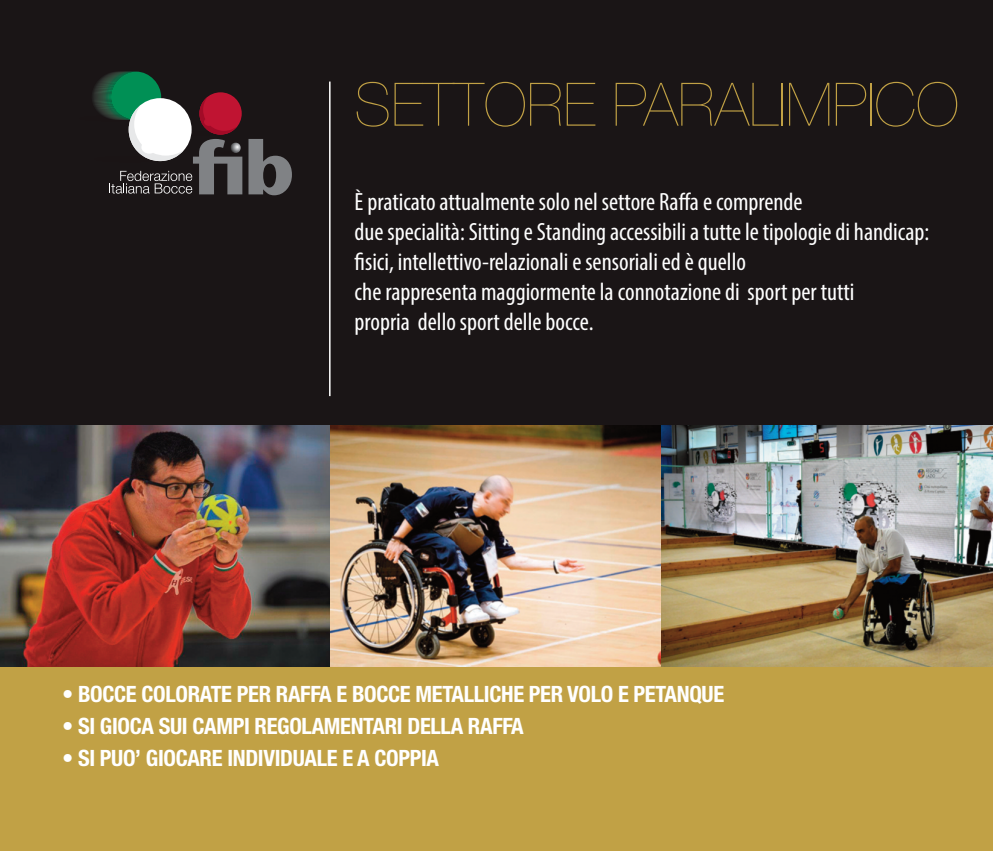
<style>
.page{position:relative;width:993px;height:851px;background:#fff}
.page>*{position:absolute;margin:0;border:0;box-sizing:border-box;transform-origin:0 0}
.t1{font:200 60px "Helvetica Neue";color:#c1a145}
.t2{font:condensed 25px/30px "Myriad Pro";color:#fff}
.t3{font:700 condensed 22.5px "Helvetica Neue";letter-spacing:-.015em;color:#fff}
</style>
<div class="page">
<div style="left:0;top:425px;width:992px;height:425px;background:#c1a145"></div>
<div style="left:0;top:0;width:992px;height:425px;background:#1a1516"></div>
<hr style="left:329px;top:81px;width:1px;height:315px;background:#fff">
<img style="left:0;top:425px;width:331px;height:241px">
<img style="left:331px;top:425px;width:330px;height:241px">
<img style="left:661px;top:425px;width:331px;height:241px">
<svg style="left:248px;top:139px;width:44px;height:56px"></svg>
<svg style="left:92px;top:72px;width:150px;height:122px"></svg>
<h1 class="t1" style="left:354px;top:70px;width:605px">SETTORE PARALIMPICO</h1>
<p class="t2" style="left:354px;top:189px;width:576px">È praticato attualmente solo nel settore Raffa e comprende<br>due specialità: Sitting e Standing accessibili a tutte le tipologie di handicap: fisici, intellettivo-relazionali e sensoriali ed è quello<br>che rappresenta maggiormente la connotazione di sport per tutti<br>propria dello sport delle bocce.</p>
<p class="t3" style="left:62px;top:679px;width:663px">• BOCCE COLORATE PER RAFFA E BOCCE METALLICHE PER VOLO E PETANQUE</p>
<p class="t3" style="left:62px;top:711px;width:463px">• SI GIOCA SUI CAMPI REGOLAMENTARI DELLA RAFFA</p>
<p class="t3" style="left:62px;top:743px;width:378px">• SI PUO’ GIOCARE INDIVIDUALE E A COPPIA</p>
</div>
